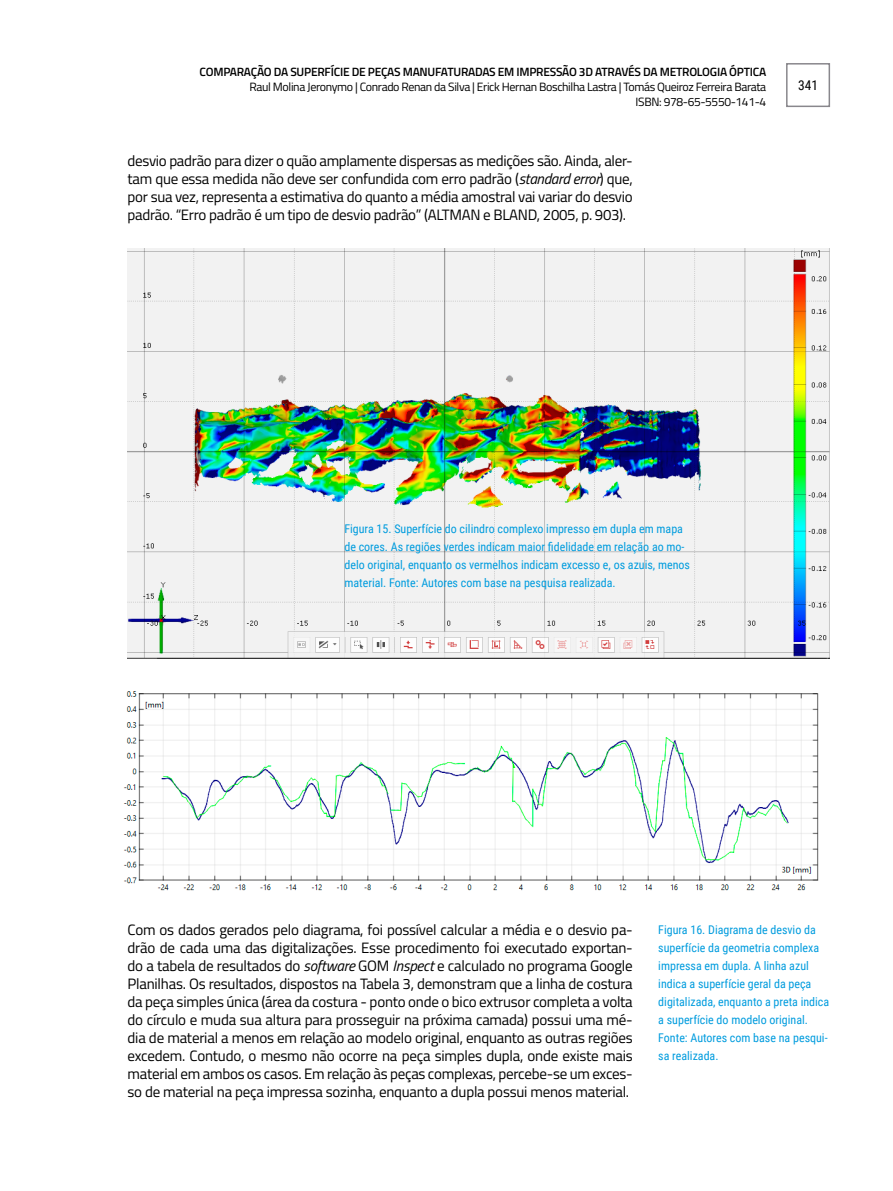
<style>
.page{position:relative;width:893px;height:1191px;background:#fff}
.page>*{position:absolute;margin:0;border:0;box-sizing:border-box;transform-origin:0 0}
.t1{font:15px/18px "Titillium Web";letter-spacing:-.02em;color:#000;text-align:justify}
.t2{font:13.5px "Roboto Condensed";color:#000}
.t3{font:12px/18px "Roboto Condensed";color:#009cde}
.t4{font:12px/15px "Titillium Web";letter-spacing:-.03em;color:#000;text-align:right}
.t5{font:600 12px "Titillium Web";letter-spacing:-.02em;color:#000}
.s1{font-style:italic}
</style>
<div class="page">
<div style="left:786px;top:63px;width:44px;height:44px;border:2px solid #89878c"></div>
<img style="left:128px;top:249px;width:701px;height:409px">
<img style="left:123px;top:691px;width:696px;height:200px">
<p class="t5" style="left:200px;top:63px;width:568px">COMPARAÇÃO DA SUPERFÍCIE DE PEÇAS MANUFATURADAS EM IMPRESSÃO 3D ATRAVÉS DA METROLOGIA ÓPTICA</p>
<p class="t4" style="left:250px;top:79px;width:518px">Raul Molina Jeronymo | Conrado Renan da Silva | Erick Hernan Boschilha Lastra | Tomás Queiroz Ferreira Barata<br>ISBN: 978-65-5550-141-4</p>
<p class="t2" style="left:798px;top:75px;width:22px">341</p>
<p class="t1" style="left:128px;top:151px;width:507px">desvio padrão para dizer o quão amplamente dispersas as medições são. Ainda, aler&shy;tam que essa medida não deve ser confundida com erro padrão (<span class="s1">standard error</span>) que, por sua vez, representa a estimativa do quanto a média amostral vai variar do desvio padrão. “Erro padrão é um tipo de desvio padrão” (ALTMAN e BLAND, 2005, p. 903).</p>
<p class="t3" style="left:344px;top:519px;width:347px">Figura 15. Superfície do cilindro complexo impresso em dupla em mapa de cores. As regiões verdes indicam maior fidelidade em relação ao mo&shy;delo original, enquanto os vermelhos indicam excesso e, os azuis, menos material. Fonte: Autores com base na pesquisa realizada.</p>
<p class="t1" style="left:128px;top:920px;width:507px">Com os dados gerados pelo diagrama, foi possível calcular a média e o desvio pa&shy;drão de cada uma das digitalizações. Esse procedimento foi executado exportan&shy;do a tabela de resultados do <span class="s1">software</span> GOM <span class="s1">Inspect</span> e calculado no programa Google Planilhas. Os resultados, dispostos na Tabela 3, demonstram que a linha de costura da peça simples única (área da costura - ponto onde o bico extrusor completa a volta do círculo e muda sua altura para prosseguir na próxima camada) possui uma mé&shy;dia de material a menos em relação ao modelo original, enquanto as outras regiões excedem. Contudo, o mesmo não ocorre na peça simples dupla, onde existe mais material em ambos os casos. Em relação às peças complexas, percebe-se um exces&shy;so de material na peça impressa sozinha, enquanto a dupla possui menos material.</p>
<p class="t3" style="left:658px;top:920px;width:172px">Figura 16. Diagrama de desvio da superfície da geometria complexa impressa em dupla. A linha azul indica a superfície geral da peça digitalizada, enquanto a preta indica a superfície do modelo original.<br>Fonte: Autores com base na pesqui&shy;sa realizada.</p>
</div>
